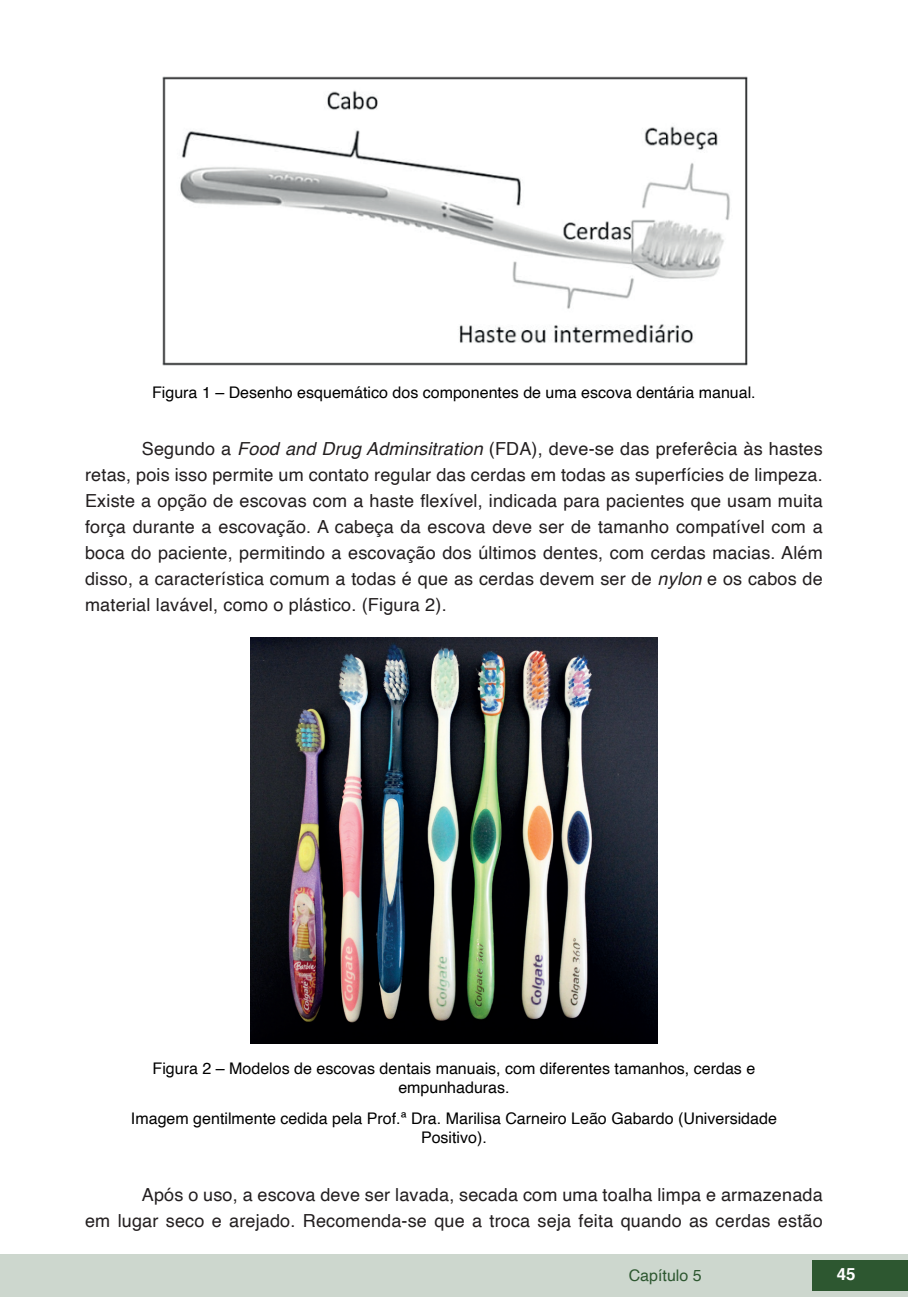
<style>
.page{position:relative;width:908px;height:1304px;background:#fff}
.page>*{position:absolute;margin:0;border:0;box-sizing:border-box;transform-origin:0 0}
.t1{font:18px/26px "Helvetica";letter-spacing:.01em;color:#231f20;text-align:justify}
.t2{font:700 16.8px "Helvetica";color:#fff}
.t3{font:16px/19.2px "Helvetica";color:#000;text-align:center}
.t4{font:16px "Helvetica";color:#2d5730}
.s1{font-style:italic}
</style>
<div class="page">
<div style="left:0;top:1254px;width:906px;height:43px;background:#cdd7ce"></div>
<div style="left:812px;top:1261px;width:95px;height:30px;background:#2d5730"></div>
<img style="left:162px;top:76px;width:586px;height:290px">
<img style="left:250px;top:637px;width:407px;height:407px">
<p class="t3" style="left:152px;top:383px;width:604px">Figura 1 – Desenho esquemático dos componentes de uma escova dentária manual.</p>
<p class="t1" style="left:85px;top:437px;width:738px;text-indent:57px">Segundo a <span class="s1">Food and Drug Adminsitration</span> (FDA), deve-se das preferêcia às hastes retas, pois isso permite um contato regular das cerdas em todas as superfícies de limpeza.<br>Existe a opção de escovas com a haste flexível, indicada para pacientes que usam muita força durante a escovação. A cabeça da escova deve ser de tamanho compatível com a boca do paciente, permitindo a escovação dos últimos dentes, com cerdas macias. Além disso, a característica comum a todas é que as cerdas devem ser de <span class="s1">nylon</span> e os cabos de material lavável, como o plástico. (Figura 2).</p>
<p class="t3" style="left:152px;top:1059px;width:604px">Figura 2 – Modelos de escovas dentais manuais, com diferentes tamanhos, cerdas e empunhaduras.</p>
<p class="t3" style="left:131px;top:1109px;width:647px">Imagem gentilmente cedida pela Prof.ª Dra. Marilisa Carneiro Leão Gabardo (Universidade<br>Positivo).</p>
<p class="t1" style="left:85px;top:1182px;width:738px;text-align:right">Após o uso, a escova deve ser lavada, secada com uma toalha limpa e armazenada<br>em lugar seco e arejado. Recomenda-se que a troca seja feita quando as cerdas estão</p>
<p class="t4" style="left:628px;top:1263px;width:74px">Capítulo 5</p>
<p class="t2" style="left:836px;top:1261px;width:20px">45</p>
</div>
